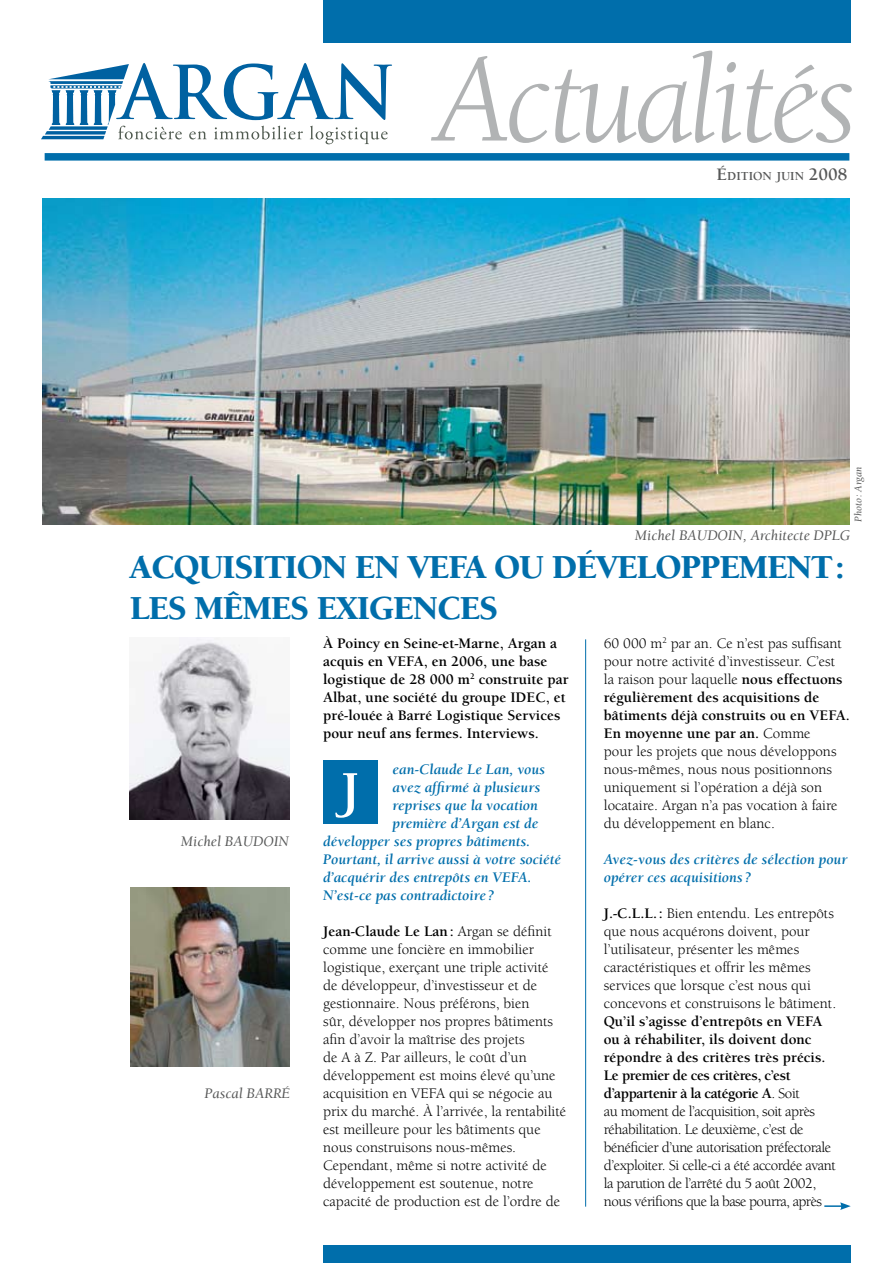
<style>
.page{position:relative;width:893px;height:1263px;background:#fff}
.page>*{position:absolute;margin:0;border:0;box-sizing:border-box;transform-origin:0 0}
.t1{font:italic 127.5px "Berkeley";letter-spacing:-.04em;color:#b1b3b4}
.t2{font:700 54px "Berkeley";color:#fff}
.t3{font:900 34.5px/41.4px "Berkeley";letter-spacing:-.03em;color:#006eab}
.t4{font:15px/18px "Berkeley";color:#000}
.t5{font:15px/18px "Berkeley";letter-spacing:-.03em;color:#000}
.t6{font:italic 700 15px/18px "Berkeley";color:#006eab}
.t7{font:700 15px/18px "Berkeley";color:#000}
.t8{font:italic 15px "Berkeley";color:#565757}
.t9{font:700 12.6px "Berkeley";color:#565757}
.t10{font:italic 10.5px "Berkeley";color:#565757}
.s1{font-size:18px}
.s2{font-weight:700}
</style>
<div class="page">
<svg style="left:41px;top:63px;width:351px;height:81px"></svg>
<div style="left:323px;top:0;width:528px;height:43px;background:#006eab"></div>
<div style="left:323px;top:760px;width:55px;height:63px;background:#006eab"></div>
<hr style="left:585px;top:639px;width:1px;height:567px;background:#006eab">
<div style="left:323px;top:1246px;width:528px;height:17px;background:#006eab"></div>
<div style="left:45px;top:153px;width:804px;height:8px;background:#006eab"></div>
<img style="left:129px;top:638px;width:160px;height:182px">
<img style="left:131px;top:888px;width:158px;height:178px">
<svg style="left:824px;top:1202px;width:27px;height:8px"></svg>
<img style="left:43px;top:199px;width:807px;height:326px">
<h1 class="t1" style="left:435px;top:35px;width:423px">Actualités</h1>
<p class="t9" style="left:717px;top:169px;width:132px"><span class="s1">É</span>DITION JUIN <span class="s1">2008</span></p>
<p class="t10" style="left:853px;top:522px;width:57px;rotate:-90deg">Photo : Argan</p>
<p class="t8" style="left:635px;top:527px;width:217px">Michel BAUDOIN, Architecte DPLG</p>
<h3 class="t3" style="left:130px;top:547px;width:716px">ACQUISITION EN VEFA OU DÉVELOPPEMENT:<br>LES MÊMES EXIGENCES</h3>
<p class="t8" style="left:181px;top:833px;width:63px">Michel Baudoin</p>
<p class="t8" style="left:205px;top:1085px;width:87px">Pascal Barré</p>
<p class="t7" style="left:323px;top:635px;width:247px">À Poincy en Seine-et-Marne, Argan a acquis en VEFA, en 2006, une base logistique de 28 000 m<sup>2</sup> construite par Albat, une société du groupe IDEC, et pré-louée à Barré Logistique Services pour neuf ans fermes. Interviews.</p>
<p class="t6" style="left:393px;top:761px;width:154px">ean-Claude Le Lan, vous</p>
<p class="t6" style="left:393px;top:779px;width:149px">avez affirmé à plusieurs</p>
<p class="t6" style="left:393px;top:797px;width:147px">reprises que la vocation</p>
<p class="t6" style="left:393px;top:815px;width:147px">première d’Argan est de</p>
<p class="t6" style="left:323px;top:833px;width:209px">développer ses propres bâtiments.</p>
<p class="t6" style="left:323px;top:851px;width:239px">Pourtant, il arrive aussi à votre société</p>
<p class="t6" style="left:323px;top:869px;width:210px">d’acquérir des entrepôts en VEFA.</p>
<p class="t6" style="left:323px;top:887px;width:173px">N’est-ce pas contradictoire ?</p>
<p class="t4" style="left:323px;top:923px;width:245px"><span class="s2">Jean-Claude Le Lan:</span> Argan se définit comme une foncière en immobilier logistique, exerçant une triple activité de développeur, d’investisseur et de gestionnaire. Nous préférons, bien<br>sûr, développer nos propres bâtiments afin d’avoir la maîtrise des projets<br>de A à Z. Par ailleurs, le coût d’un développement est moins élevé qu’une acquisition en VEFA qui se négocie au prix du marché. À l’arrivée, la rentabilité est meilleure pour les bâtiments que nous construisons nous-mêmes.<br>Cependant, même si notre activité de développement est soutenue, notre capacité de production est de l’ordre de</p>
<h2 class="t2" style="left:341px;top:762px;width:21px">J</h2>
<p class="t4" style="left:604px;top:635px;width:248px">60 000 m<sup>2</sup> par an. Ce n’est pas suffisant pour notre activité d’investisseur. C’est<br>la raison pour laquelle <span class="s2">nous effectuons régulièrement des acquisitions de bâtiments déjà construits ou en VEFA.<br>En moyenne une par an.</span> Comme<br>pour les projets que nous développons nous-mêmes, nous nous positionnons uniquement si l’opération a déjà son locataire. Argan n’a pas vocation à faire du développement en blanc.</p>
<p class="t6" style="left:604px;top:851px;width:245px">Avez-vous des critères de sélection pour opérer ces acquisitions ?</p>
<p class="t4" style="left:604px;top:905px;width:234px"><span class="s2">J.-C.L.L.:</span> Bien entendu. Les entrepôts que nous acquérons doivent, pour l’utilisateur, présenter les mêmes caractéristiques et offrir les mêmes services que lorsque c’est nous qui concevons et construisons le bâtiment.</p>
<p class="t5" style="left:604px;top:1013px;width:233px"><span class="s2">Qu’il s’agisse d’entrepôts en VEFA ou à réhabiliter, ils doivent donc répondre à des critères très précis.<br>Le premier de ces critères, c’est d’appartenir à la catégorie A</span>. Soit<br>au moment de l’acquisition, soit après réhabilitation. Le deuxième, c’est de bénéficier d’une autorisation préfectorale d’exploiter. Si celle-ci a été accordée avant la parution de l’arrêté du 5 août 2002, nous vérifions que la base pourra, après</p>
</div>
